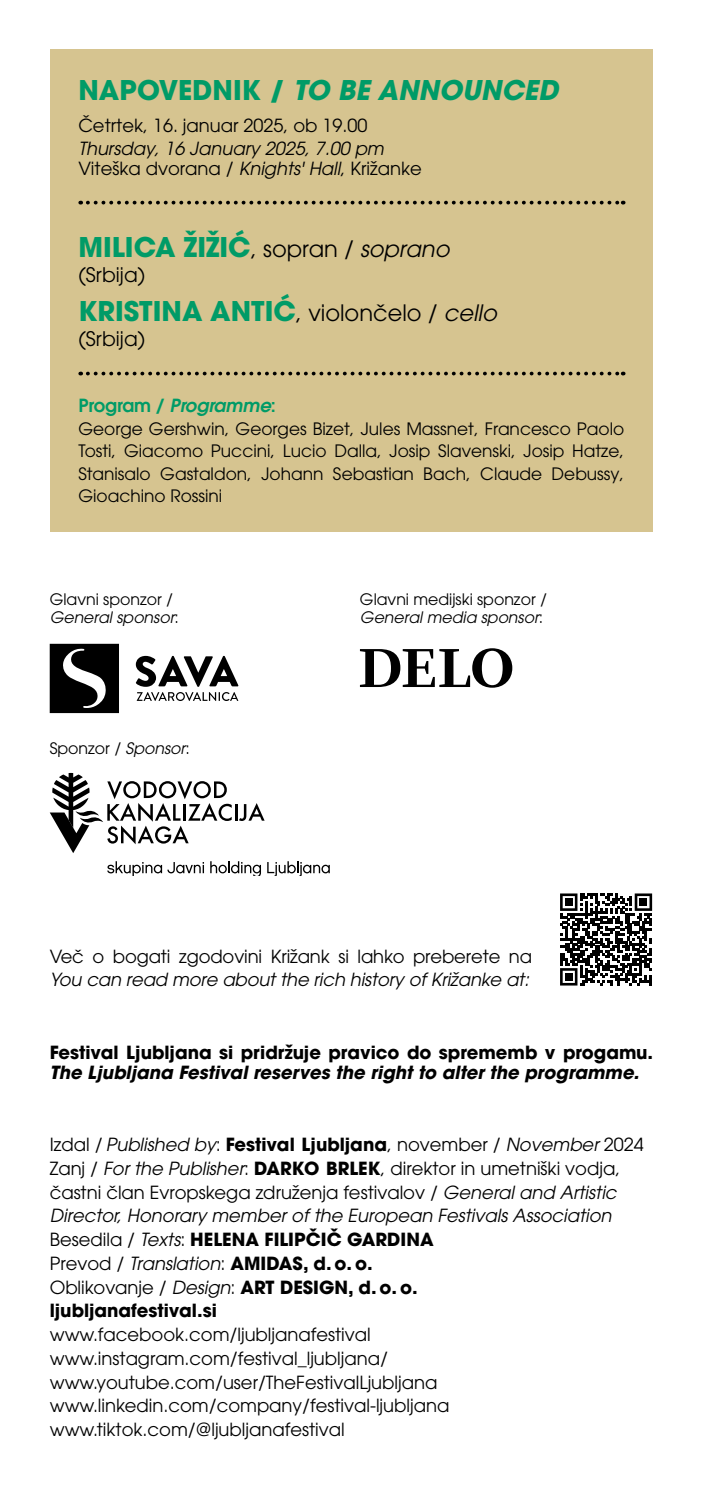
<style>
.page{position:relative;width:702px;height:1489px;background:#fff}
.page>*{position:absolute;margin:0;border:0;box-sizing:border-box;transform-origin:0 0}
.t1{font:700 27px "ITC Avant Garde Pro";color:#009b67}
.t2{font:italic 700 27px "ITC Avant Garde Pro";color:#009b67}
.t3{font:20px "ITC Avant Garde Pro";color:#000}
.t4{font:18px/23.8px "ITC Avant Garde Pro";color:#000}
.t5{font:italic 18px/23.8px "ITC Avant Garde Pro";letter-spacing:-.005em;color:#000}
.t6{font:700 18px "ITC Avant Garde Pro";color:#000}
.t7{font:italic 700 18px "ITC Avant Garde Pro";color:#000}
.t8{font:600 18px "ITC Avant Garde Pro";color:#009b67}
.t9{font:17px/22.5px "ITC Avant Garde Pro";color:#000;text-align:justify}
.t10{font:15.75px/17.5px "ITC Avant Garde Pro";color:#000}
.s1{font-style:normal}
.s2{font-weight:400;font-size:22.5px;color:#000}
.s3{font-weight:400;font-style:italic;font-size:22.5px;color:#000}
.s4{font-style:italic}
.s5{font-weight:700;font-style:normal}
.s6{font-weight:700}
</style>
<div class="page">
<div style="left:50px;top:49px;width:602px;height:482px;background:#d6c490"></div>
<svg style="left:88px;top:201px;width:535px;height:3px"></svg>
<svg style="left:88px;top:371px;width:535px;height:4px"></svg>
<svg style="left:360px;top:648px;width:152px;height:39px"></svg>
<svg style="left:50px;top:643px;width:69px;height:70px;background:#2a2a2a"></svg>
<svg style="left:136px;top:656px;width:102px;height:30px"></svg>
<svg style="left:137px;top:692px;width:101px;height:9px"></svg>
<svg style="left:50px;top:773px;width:214px;height:80px"></svg>
<svg style="left:107px;top:861px;width:97px;height:14px"></svg>
<svg style="left:210px;top:861px;width:51px;height:14px"></svg>
<svg style="left:267px;top:861px;width:63px;height:14px"></svg>
<svg style="left:560px;top:893px;width:92px;height:92px"></svg>
<div style="left:565px;top:898px;width:7px;height:7px;background:#000"></div>
<div style="left:639px;top:898px;width:8px;height:7px;background:#000"></div>
<div style="left:565px;top:973px;width:7px;height:7px;background:#000"></div>
<h1 class="t1" style="left:78px;top:72px;width:40px">Napovednik</h1>
<h1 class="t2" style="left:269px;top:72px;width:130px"><span class="s1">/</span> Tobe announced</h1>
<p class="t4" style="left:78px;top:114px;width:290px">Četrtek, 16. januar 2025, ob 19.00</p>
<p class="t5" style="left:78px;top:138px;width:345px;line-height:20px">Thursday, 16 January 2025, 7.00 pm<br><span class="s1">Viteška dvorana /</span> Knights' Hall<span class="s1">, Križanke</span></p>
<h1 class="t1" style="left:78px;top:229px;width:372px">MILICA ŽIŽIĆ<span class="s2">, sopran /</span> <span class="s3">soprano</span></h1>
<p class="t3" style="left:78px;top:262px;width:68px">(Srbija)</p>
<h1 class="t1" style="left:78px;top:293px;width:420px">KRISTINA ANTIĆ<span class="s2">, violončelo /</span> <span class="s3">cello</span></h1>
<p class="t3" style="left:78px;top:326px;width:68px">(Srbija)</p>
<p class="t8" style="left:78px;top:394px;width:199px">Program / <span class="s4">Programme</span>:</p>
<p class="t9" style="left:78px;top:417px;width:547px">George Gershwin, Georges Bizet, Jules Massnet, Francesco Paolo Tosti, Giacomo Puccini, Lucio Dalla, Josip Slavenski, Josip Hatze, Stanisalo Gastaldon, Johann Sebastian Bach, Claude Debussy, Gioachino Rossini</p>
<p class="t10" style="left:50px;top:590px;width:131px">Glavni sponzor /<br><span class="s4">General sponsor</span>:</p>
<p class="t10" style="left:50px;top:739px;width:141px">Sponzor / <span class="s4">Sponsor</span>:</p>
<p class="t10" style="left:360px;top:590px;width:188px">Glavni medijski sponzor /<br><span class="s4">General media sponsor</span>:</p>
<p class="t4" style="left:50px;top:944px;width:483px">Več o bogati zgodovini Križank si lahko preberete na</p>
<p class="t5" style="left:50px;top:966px;width:480px">You can read more about the rich history of Križanke at:</p>
<p class="t6" style="left:50px;top:1040px;width:605px">Festival Ljubljana si pridržuje pravico do sprememb v progamu.</p>
<p class="t7" style="left:50px;top:1060px;width:591px">The Ljubljana Festival reserves the right to alter the programme.</p>
<p class="t5" style="left:50px;top:1132px;width:595px"><span class="s1">Izdal /</span> Published by<span class="s1">:</span> <span class="s5">Festival Ljubljana</span><span class="s1">, november /</span> November <span class="s1">2024<br>Zanj /</span> For the Publisher<span class="s1">:</span> <span class="s5">Darko</span></p>
<p class="t4" style="left:50px;top:1155px;width:572px;text-indent:331px">, direktor in umetniški vodja, častni član Evropskega združenja festivalov / <span class="s4">General and Artistic Director, Honorary member of the European Festivals Association </span>Besedila / <span class="s4">Texts</span>: <span class="s6">HELENA FILIPČIČ GARDINA<br></span>Prevod / <span class="s4">Translation</span>: <span class="s6">AMIDAS, d. o. o.<br></span>Oblikovanje / <span class="s4">Design</span>: <span class="s6">Art design</span></p>
<p class="t6" style="left:326px;top:1155px;width:24px">Brlek</p>
<p class="t6" style="left:348px;top:1274px;width:71px">, d. o. o.</p>
<p class="t6" style="left:50px;top:1298px;width:169px">ljubljanafestival.si</p>
<p class="t4" style="left:50px;top:1322px;width:401px">www.facebook.com/ljubljanafestival www.instagram.com/festival_ljubljana/ www.youtube.com/user/TheFestivalLjubljana www.linkedin.com/company/festival-ljubljana www.tiktok.com/@ljubljanafestival</p>
</div>
